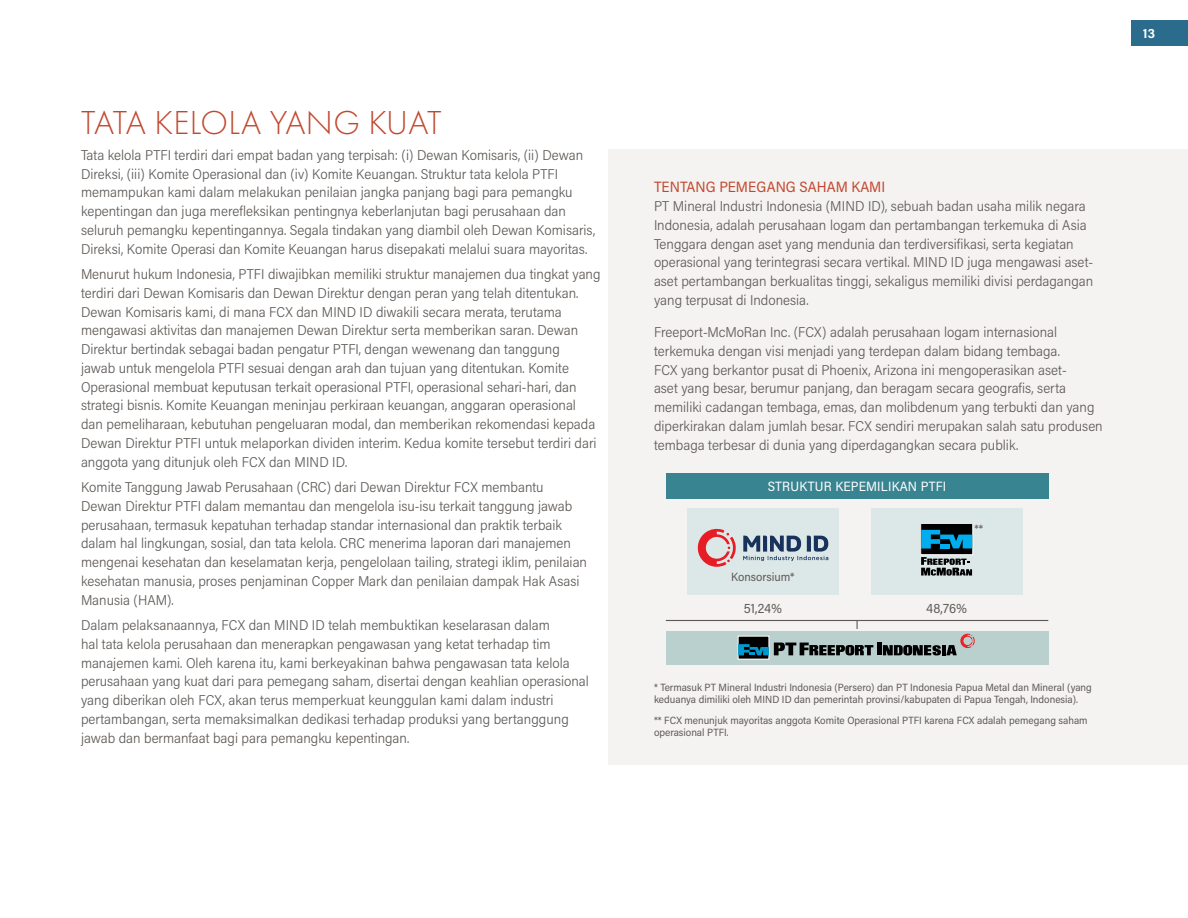
<style>
.page{position:relative;width:1188px;height:918px;background:#fff}
.page>*{position:absolute;margin:0;border:0;box-sizing:border-box;transform-origin:0 0}
.t1{font:300 34.5px "Futura PT";letter-spacing:-.005em;color:#c14830}
.t2{font:15px "Acumin Pro Semi Cond";color:#c14830}
.t3{font:300 14.25px/18.8px "Acumin Pro Semi Cond";color:#5d5956}
.t4{font:13.5px "Acumin Pro Semi Cond";letter-spacing:.01em;color:#fff}
.t5{font:13.5px "Acumin Pro Semi Cond";color:#5d5956}
.t6{font:700 13.5px "Acumin Pro Semi Cond";color:#fff}
.t7{font:12px "Acumin Pro Semi Cond";color:#5d5956}
.t8{font:12px "Acumin Pro Semi Cond";color:#5d5956}
.t9{font:10.5px/12px "Acumin Pro Semi Cond";color:#5d5956}
</style>
<div class="page">
<div style="left:1132px;top:21px;width:56px;height:25px;background:#2b6b8b"></div>
<div style="left:609px;top:149px;width:579px;height:616px;background:#f5f3f1"></div>
<div style="left:666px;top:631px;width:383px;height:33px;background:#b9d0ce"></div>
<hr style="left:666px;top:620px;width:382px;height:1px;background:#5d5956">
<div style="left:666px;top:473px;width:382px;height:26px;background:#398491"></div>
<div style="left:687px;top:508px;width:152px;height:86px;background:#dce8e7"></div>
<svg style="left:743px;top:536px;width:85px;height:25px"></svg>
<svg style="left:698px;top:529px;width:38px;height:38px"></svg>
<div style="left:871px;top:508px;width:151px;height:86px;background:#dce8e7"></div>
<svg style="left:920px;top:525px;width:53px;height:51px"></svg>
<div style="left:738px;top:636px;width:31px;height:23px;background:#000"></div>
<svg style="left:738px;top:643px;width:135px;height:12px"></svg>
<div style="left:877px;top:643px;width:5px;height:12px;background:#000"></div>
<svg style="left:883px;top:634px;width:92px;height:21px"></svg>
<h1 class="t1" style="left:81px;top:103px;width:362px">TATA KELOLA YANG KUAT</h1>
<p class="t3" style="left:81px;top:145px;width:516px">Tata kelola PTFI terdiri dari empat badan yang terpisah: (i) Dewan Komisaris, (ii) Dewan Direksi, (iii) Komite Operasional dan (iv) Komite Keuangan. Struktur tata kelola PTFI memampukan kami dalam melakukan penilaian jangka panjang bagi para pemangku kepentingan dan juga merefleksikan pentingnya keberlanjutan bagi perusahaan dan seluruh pemangku kepentingannya. Segala tindakan yang diambil oleh Dewan Komisaris, Direksi, Komite Operasi dan Komite Keuangan harus disepakati melalui suara mayoritas.</p>
<p class="t3" style="left:81px;top:264px;width:521px">Menurut hukum Indonesia, PTFI diwajibkan memiliki struktur manajemen dua tingkat yang terdiri dari Dewan Komisaris dan Dewan Direktur dengan peran yang telah ditentukan.<br>Dewan Komisaris kami, di mana FCX dan MIND ID diwakili secara merata, terutama mengawasi aktivitas dan manajemen Dewan Direktur serta memberikan saran. Dewan Direktur bertindak sebagai badan pengatur PTFI, dengan wewenang dan tanggung<br>jawab untuk mengelola PTFI sesuai dengan arah dan tujuan yang ditentukan. Komite Operasional membuat keputusan terkait operasional PTFI, operasional sehari-hari, dan strategi bisnis. Komite Keuangan meninjau perkiraan keuangan, anggaran operasional dan pemeliharaan, kebutuhan pengeluaran modal, dan memberikan rekomendasi kepada Dewan Direktur PTFI untuk melaporkan dividen interim. Kedua komite tersebut terdiri dari anggota yang ditunjuk oleh FCX dan MIND ID.</p>
<p class="t3" style="left:81px;top:477px;width:508px">Komite Tanggung Jawab Perusahaan (CRC) dari Dewan Direktur FCX membantu Dewan Direktur PTFI dalam memantau dan mengelola isu-isu terkait tanggung jawab perusahaan, termasuk kepatuhan terhadap standar internasional dan praktik terbaik dalam hal lingkungan, sosial, dan tata kelola. CRC menerima laporan dari manajemen mengenai kesehatan dan keselamatan kerja, pengelolaan tailing, strategi iklim, penilaian kesehatan manusia, proses penjaminan Copper Mark dan penilaian dampak Hak Asasi Manusia (HAM).</p>
<p class="t3" style="left:81px;top:615px;width:509px">Dalam pelaksanaannya, FCX dan MIND ID telah membuktikan keselarasan dalam<br>hal tata kelola perusahaan dan menerapkan pengawasan yang ketat terhadap tim manajemen kami. Oleh karena itu, kami berkeyakinan bahwa pengawasan tata kelola perusahaan yang kuat dari para pemegang saham, disertai dengan keahlian operasional yang diberikan oleh FCX, akan terus memperkuat keunggulan kami dalam industri pertambangan, serta memaksimalkan dedikasi terhadap produksi yang bertanggung jawab dan bermanfaat bagi para pemangku kepentingan.</p>
<p class="t6" style="left:1143px;top:24px;width:13px">13</p>
<p class="t2" style="left:654px;top:177px;width:233px">TENTANG PEMEGANG SAHAM KAMI</p>
<p class="t3" style="left:654px;top:196px;width:441px">PT Mineral Industri Indonesia (MIND ID), sebuah badan usaha milik negara Indonesia, adalah perusahaan logam dan pertambangan terkemuka di Asia Tenggara dengan aset yang mendunia dan terdiversifikasi, serta kegiatan operasional yang terintegrasi secara vertikal. MIND ID juga mengawasi aset&shy;aset pertambangan berkualitas tinggi, sekaligus memiliki divisi perdagangan yang terpusat di Indonesia.</p>
<p class="t3" style="left:654px;top:322px;width:450px">Freeport-McMoRan Inc. (FCX) adalah perusahaan logam internasional terkemuka dengan visi menjadi yang terdepan dalam bidang tembaga.<br>FCX yang berkantor pusat di Phoenix, Arizona ini mengoperasikan aset-<br>aset yang besar, berumur panjang, dan beragam secara geografis, serta memiliki cadangan tembaga, emas, dan molibdenum yang terbukti dan yang diperkirakan dalam jumlah besar. FCX sendiri merupakan salah satu produsen tembaga terbesar di dunia yang diperdagangkan secara publik.</p>
<p class="t4" style="left:768px;top:477px;width:180px">STRUKTUR KEPEMILIKAN PTFI</p>
<p class="t8" style="left:975px;top:520px;width:10px">**</p>
<p class="t7" style="left:731px;top:568px;width:65px">Konsorsium*</p>
<p class="t5" style="left:744px;top:599px;width:40px">51,24%</p>
<p class="t5" style="left:926px;top:599px;width:43px">48,76%</p>
<p class="t9" style="left:654px;top:681px;width:439px">* Termasuk PT Mineral Industri Indonesia (Persero) dan PT Indonesia Papua Metal dan Mineral (yang keduanya dimiliki oleh MIND ID dan pemerintah provinsi/kabupaten di Papua Tengah, Indonesia).</p>
<p class="t9" style="left:654px;top:714px;width:435px">** FCX menunjuk mayoritas anggota Komite Operasional PTFI karena FCX adalah pemegang saham operasional PTFI.</p>
</div>
